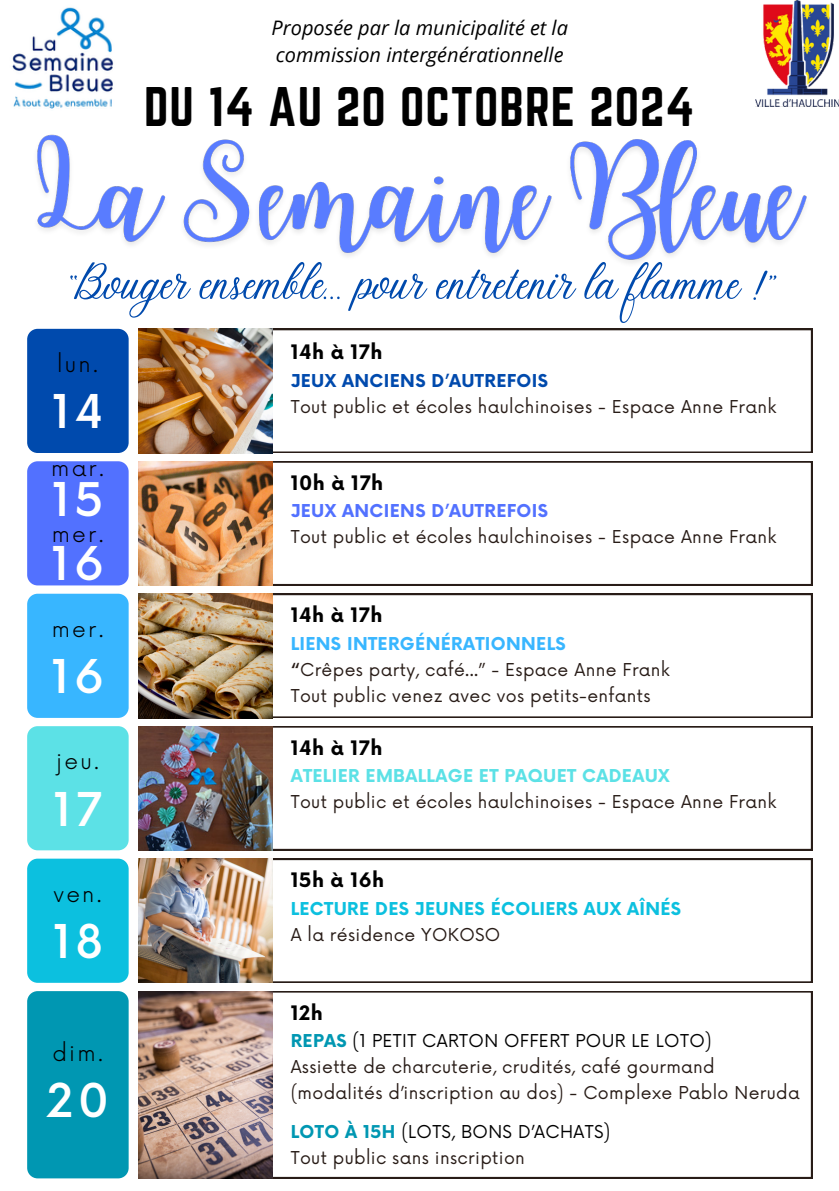
<style>
.page{position:relative;width:839px;height:1191px;background:#fff}
.page>*{position:absolute;margin:0;border:0;box-sizing:border-box;transform-origin:0 0}
.t1{font:51.8px "Stoic";color:#004aad}
.t2{font:48.8px "Norwester";letter-spacing:.02em;color:#000}
.t3{font:500 45.4px "Now";letter-spacing:.1em;color:#fff}
.t4{font:300 21.6px "Now";letter-spacing:.1em;color:#000}
.t5{font:italic 20px/27px "Open Sans";color:#000}
.t6{font:700 19.4px "Now";letter-spacing:.02em;color:#000}
.t7{font:17.2px/26px "Now";letter-spacing:.02em;color:#281c17}
.t8{font:700 17.2px "Now";letter-spacing:.02em;color:#0cc0df}
.t9{font:700 17.2px "Now";letter-spacing:.02em;color:#5ce1e6}
.t10{font:700 17.2px "Now";letter-spacing:.02em;color:#004aad}
.t11{font:700 17.2px "Now";letter-spacing:.02em;color:#5271ff}
.s1{font-weight:700;color:#38b6ff}
.s2{font-weight:700}
.s3{font-weight:700;color:#0097b2}
.s4{color:#000}
</style>
<div class="page">
<img style="left:755px;top:0;width:83px;height:106px">
<img style="left:12px;top:7px;width:102px;height:102px">
<img style="left:37px;top:134px;width:770px;height:129px">
<svg style="left:272px;top:329px;width:540px;height:124px"></svg>
<svg style="left:272px;top:461px;width:540px;height:124px"></svg>
<svg style="left:272px;top:594px;width:540px;height:124px"></svg>
<svg style="left:272px;top:726px;width:540px;height:124px"></svg>
<img style="left:138px;top:329px;width:134px;height:124px">
<img style="left:138px;top:461px;width:134px;height:125px">
<img style="left:138px;top:594px;width:134px;height:124px">
<img style="left:138px;top:726px;width:134px;height:125px">
<div style="left:27px;top:329px;width:102px;height:124px;background:#004aad;border-radius:10px"></div>
<div style="left:27px;top:461px;width:102px;height:124px;background:#5271ff;border-radius:10px"></div>
<div style="left:27px;top:594px;width:102px;height:124px;background:#38b6ff;border-radius:10px"></div>
<div style="left:27px;top:726px;width:102px;height:124px;background:#5ce1e6;border-radius:10px"></div>
<svg style="left:272px;top:859px;width:540px;height:124px"></svg>
<img style="left:138px;top:859px;width:134px;height:124px">
<div style="left:27px;top:859px;width:102px;height:124px;background:#0cc0df;border-radius:10px"></div>
<svg style="left:273px;top:991px;width:539px;height:187px"></svg>
<img style="left:138px;top:991px;width:135px;height:187px">
<div style="left:27px;top:991px;width:102px;height:187px;background:#0097b2;border-radius:10px"></div>
<h2 class="t5" style="left:271px;top:14px;width:298px">Proposée par la municipalité et la commission intergénérationnelle</h2>
<p class="t2" style="left:144px;top:77px;width:551px">DU 14 AU 20 OCTOBRE 2024</p>
<h3 class="t1" style="left:64px;top:257px;width:712px">“Bouger ensemble... pour entretenir la flamme !”</h3>
<p class="t4" style="left:57px;top:352px;width:43px">lun.</p>
<h5 class="t3" style="left:52px;top:387px;width:53px">14</h5>
<p class="t4" style="left:51px;top:456px;width:55px">mar.</p>
<p class="t3" style="left:52px;top:475px;width:53px">15</p>
<h5 class="t4" style="left:52px;top:522px;width:54px">mer.</h5>
<p class="t3" style="left:51px;top:539px;width:54px">16</p>
<p class="t4" style="left:52px;top:617px;width:54px">mer.</p>
<p class="t3" style="left:51px;top:652px;width:54px">16</p>
<h4 class="t4" style="left:56px;top:750px;width:45px">jeu.</h4>
<h4 class="t3" style="left:53px;top:785px;width:50px">17</h4>
<h4 class="t4" style="left:54px;top:882px;width:50px">ven.</h4>
<p class="t3" style="left:53px;top:917px;width:51px">18</p>
<p class="t4" style="left:52px;top:1041px;width:52px">dim.</p>
<p class="t3" style="left:46px;top:1076px;width:64px">20</p>
<p class="t6" style="left:291px;top:342px;width:93px">14h à 17h</p>
<h5 class="t10" style="left:291px;top:371px;width:259px">JEUX ANCIENS D’AUTREFOIS</h5>
<p class="t7" style="left:291px;top:394px;width:487px">Tout public et écoles haulchinoises - Espace Anne Frank</p>
<p class="t6" style="left:291px;top:472px;width:94px">10h à 17h</p>
<p class="t11" style="left:291px;top:502px;width:259px">JEUX ANCIENS D’AUTREFOIS</p>
<h4 class="t7" style="left:291px;top:525px;width:487px">Tout public et écoles haulchinoises - Espace Anne Frank</h4>
<p class="t6" style="left:291px;top:605px;width:93px">14h à 17h</p>
<p class="t7" style="left:291px;top:631px;width:380px"><span class="s1">LIENS INTERGÉNÉRATIONNELS<br></span><span class="s2">“</span>Crêpes party, café...” - Espace Anne Frank<br>Tout public venez avec vos petits-enfants</p>
<h4 class="t6" style="left:291px;top:737px;width:93px">14h à 17h</h4>
<p class="t9" style="left:291px;top:767px;width:380px">ATELIER EMBALLAGE ET PAQUET CADEAUX</p>
<p class="t7" style="left:291px;top:790px;width:487px">Tout public et écoles haulchinoises - Espace Anne Frank</p>
<h5 class="t6" style="left:291px;top:870px;width:95px">15h à 16h</h5>
<p class="t8" style="left:291px;top:899px;width:392px">LECTURE DES JEUNES ÉCOLIERS AUX AÎNÉS</p>
<p class="t7" style="left:291px;top:922px;width:211px">A la résidence YOKOSO</p>
<h4 class="t6" style="left:291px;top:1002px;width:34px">12h</h4>
<p class="t7" style="left:291px;top:1029px;width:510px"><span class="s3">REPAS</span> <span class="s4">(1 PETIT CARTON OFFERT POUR LE LOTO)<br></span>Assiette de charcuterie, crudités, café gourmand (modalités d’inscription au dos) - Complexe Pablo Neruda</p>
<p class="t7" style="left:291px;top:1119px;width:321px"><span class="s3">LOTO À 15H</span> <span class="s4">(LOTS, BONS D’ACHATS)<br></span>Tout public sans inscription</p>
</div>
